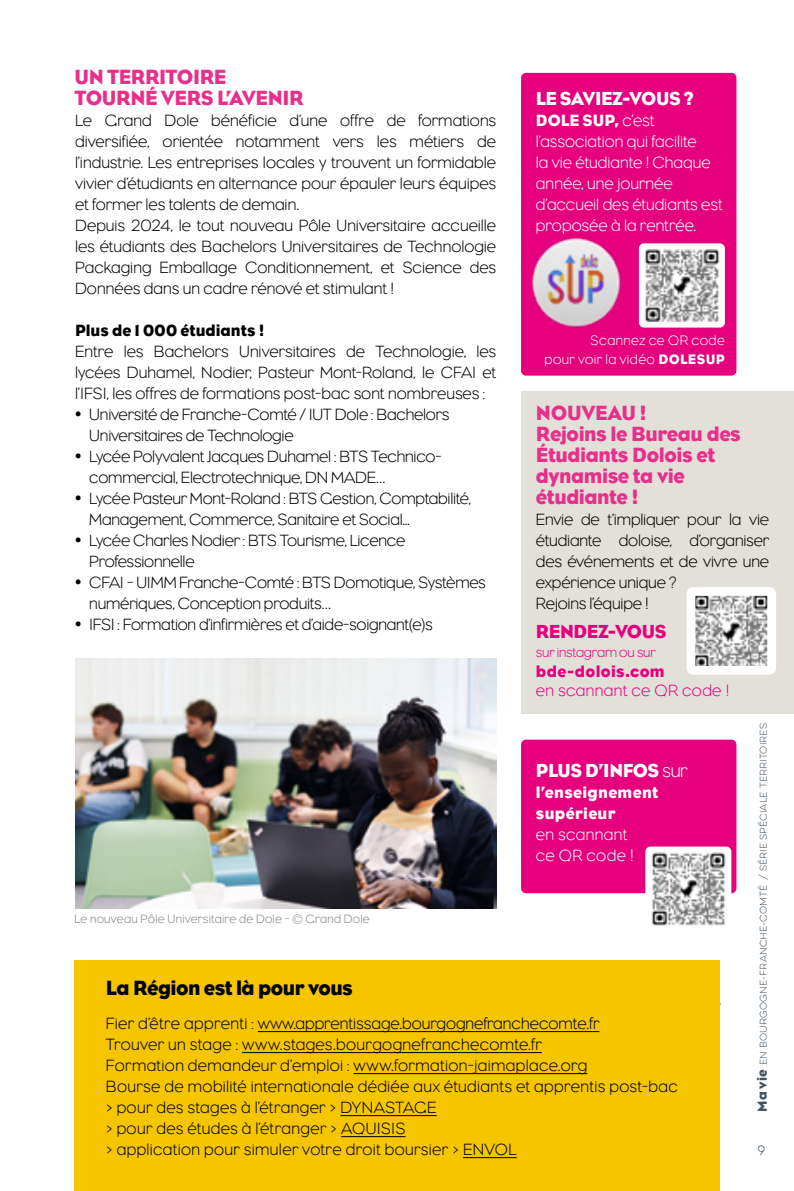
<style>
.page{position:relative;width:794px;height:1191px;background:#fff}
.page>*{position:absolute;margin:0;border:0;box-sizing:border-box;transform-origin:0 0}
.t1{font:21px/21px "Eagle";letter-spacing:-.02em;color:#e8308a}
.t2{font:21px "Eagle";letter-spacing:-.025em;color:#000}
.t3{font:19.25px "Eagle";letter-spacing:-.02em;color:#fff}
.t4{font:19.25px "Eagle";letter-spacing:-.02em;color:#e6007d}
.t5{font:300 16.62px/21px "Eagle";letter-spacing:-.005em;color:#000}
.t6{font:300 16.62px/21px "Eagle";letter-spacing:.02em;color:#000}
.t7{font:300 16.62px/21px "Eagle";color:#fff}
.t8{font:16.62px/21px "Eagle";letter-spacing:.02em;color:#fff}
.t9{font:16.62px "Eagle";color:#000}
.t10{font:300 16.62px/21px "Eagle";letter-spacing:.02em;color:#fff}
.t11{font:300 16.62px "Eagle";letter-spacing:.02em;color:#e6007d}
.t12{font:16.62px "Eagle";letter-spacing:.02em;color:#e6007d}
.t13{font:300 14px/19.2px "Eagle";letter-spacing:.025em;color:#fff;text-align:right}
.t14{font:300 14px "Eagle";letter-spacing:-.015em;color:#e6007d}
.t15{font:300 12.25px "Eagle";letter-spacing:.02em;color:#868586}
.t16{font:100 12.25px "Eveleth Clean";color:#43525e}
.t17{font:100 8.75px "Eveleth Clean";letter-spacing:.015em;color:#43525e}
.s1{font-weight:400}
.s2{font-weight:300}
.s3{font-family:"Eagle";font-weight:400;font-size:14px}
</style>
<div class="page">
<div style="left:74px;top:960px;width:646px;height:231px;background:#f5c500"></div>
<hr style="left:258px;top:1031px;width:341px;height:1px;background:#000">
<hr style="left:242px;top:1052px;width:300px;height:1px;background:#000">
<hr style="left:353px;top:1073px;width:234px;height:1px;background:#000">
<hr style="left:340px;top:1115px;width:97px;height:1px;background:#000">
<hr style="left:341px;top:1136px;width:64px;height:1px;background:#000">
<hr style="left:463px;top:1157px;width:53px;height:1px;background:#000">
<img style="left:75px;top:658px;width:421px;height:250px">
<div style="left:521px;top:739px;width:215px;height:154px;background:#e6007d;border-radius:5px"></div>
<div style="left:521px;top:73px;width:215px;height:302px;background:#e6007d;border-radius:5px"></div>
<img style="left:651px;top:852px;width:74px;height:72px">
<div style="left:645px;top:846px;width:86px;height:84px;border:5px solid #fff;border-radius:2px"></div>
<img style="left:645px;top:249px;width:74px;height:72px">
<div style="left:639px;top:243px;width:86px;height:84px;border:5px solid #fff;border-radius:2px"></div>
<div style="left:521px;top:391px;width:273px;height:323px;background:#e3e0da"></div>
<img style="left:696px;top:597px;width:70px;height:67px">
<div style="left:686px;top:587px;width:90px;height:87px;border:9px solid #fff;border-radius:2px"></div>
<img style="left:521px;top:231px;width:100px;height:102px">
<p class="t1" style="left:74px;top:66px;width:231px">UN TERRITOIRE<br>TOURNÉ VERS L’AVENIR</p>
<p class="t5" style="left:75px;top:110px;width:423px">Le Grand Dole bénéficie d’une offre de formations diversifiée, orientée notamment vers les métiers de l’industrie. Les entreprises locales y trouvent un formidable vivier d’étudiants en alternance pour épauler leurs équipes et former les talents de demain.<br>Depuis 2024, le tout nouveau Pôle Universitaire accueille les étudiants des Bachelors Universitaires de Technologie Packaging Emballage Conditionnement, et Science des Données dans un cadre rénové et stimulant !</p>
<p class="t9" style="left:75px;top:321px;width:191px">Plus de 1 000 étudiants !</p>
<p class="t5" style="left:75px;top:341px;width:423px;text-align:justify">Entre les Bachelors Universitaires de Technologie, les lycées Duhamel, Nodier, Pasteur Mont-Roland, le CFAI et l’IFSI, les offres de formations post-bac sont nombreuses :</p>
<p class="t5" style="left:89px;top:404px;width:398px">Université de Franche-Comté / IUT Dole : Bachelors Universitaires de Technologie<br>Lycée Polyvalent Jacques Duhamel : BTS Technico&shy;commercial, Electrotechnique, DN MADE…<br>Lycée Pasteur Mont-Roland : BTS Gestion, Comptabilité, Management, Commerce, Sanitaire et Social...<br>Lycée Charles Nodier : BTS Tourisme, Licence Professionnelle<br>CFAI - UIMM Franche-Comté : BTS Domotique, Systèmes numériques, Conception produits…<br>IFSI : Formation d’infirmières et d’aide-soignant(e)s</p>
<p class="t3" style="left:536px;top:88px;width:159px">LE SAVIEZ-VOUS ?</p>
<p class="t7" style="left:536px;top:110px;width:188px"><span class="s1">DOLE SUP,</span> c’est l’association qui facilite<br>la vie étudiante ! Chaque année, une journée d’accueil des étudiants est proposée à la rentrée.</p>
<p class="t13" style="left:544px;top:330px;width:182px">Scannez ce QR code<br>pour voir la vidéo <span class="s1">DOLESUP</span></p>
<p class="t1" style="left:536px;top:402px;width:206px">NOUVEAU !<br>Rejoins le Bureau des<br>Étudiants Dolois et dynamise ta vie étudiante !</p>
<p class="t5" style="left:536px;top:509px;width:235px">Envie de t’impliquer pour la vie étudiante doloise, d’organiser des événements et de vivre une expérience unique ?<br>Rejoins l’équipe !</p>
<p class="t4" style="left:536px;top:620px;width:132px">RENDEZ-VOUS</p>
<p class="t14" style="left:536px;top:644px;width:121px">sur instagram ou sur</p>
<p class="t12" style="left:536px;top:661px;width:130px">bde-dolois.com</p>
<p class="t11" style="left:536px;top:681px;width:194px">en scannant ce QR code !</p>
<p class="t15" style="left:74px;top:912px;width:297px">Le nouveau Pôle Universitaire de Dole - © Grand Dole</p>
<p class="t3" style="left:536px;top:760px;width:153px">PLUS D’INFOS <span class="s2">sur</span></p>
<p class="t8" style="left:536px;top:782px;width:124px">l’enseignement supérieur</p>
<p class="t10" style="left:536px;top:824px;width:99px">en scannant ce QR code !</p>
<p class="t2" style="left:106px;top:976px;width:249px">La Région est là pour vous</p>
<p class="t6" style="left:106px;top:1013px;width:574px">Fier d’être apprenti : www.apprentissage.bourgognefranchecomte.fr<br>Trouver un stage : www.stages.bourgognefranchecomte.fr<br>Formation demandeur d’emploi : www.formation-jaimaplace.org<br>Bourse de mobilité internationale dédiée aux étudiants et apprentis post-bac &gt; pour des stages à l’étranger &gt; DYNASTAGE<br>&gt; pour des études à l’étranger &gt; AQUISIS<br>&gt; application pour simuler votre droit boursier &gt; ENVOL</p>
<p class="t17" style="left:757px;top:1112px;width:390px;rotate:-90deg"><span class="s3">Ma vie</span> en bourgogne-franche-comté / série spéciale territoires</p>
<p class="t16" style="left:757px;top:1142px;width:9px">9</p>
</div>
